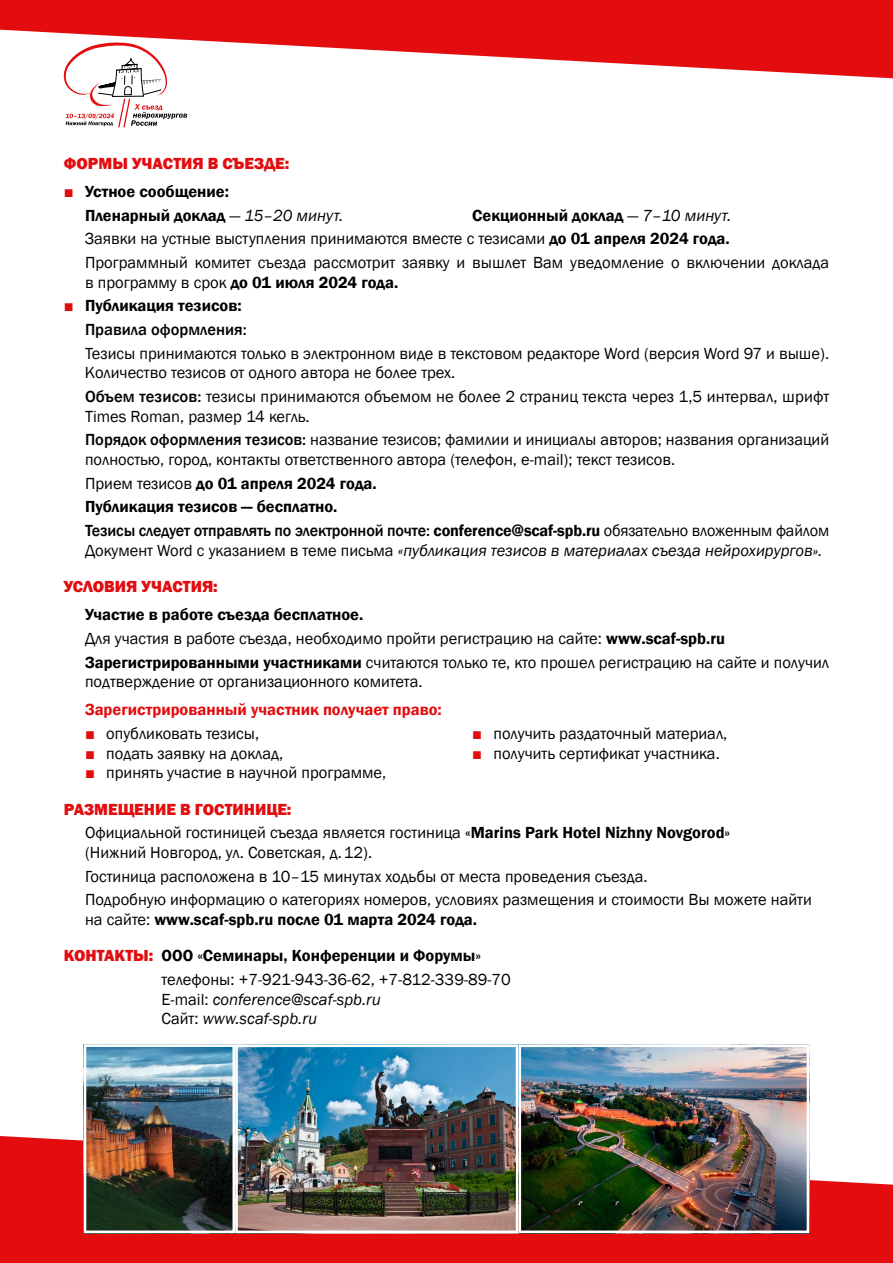
<style>
.page{position:relative;width:893px;height:1263px;background:#fff}
.page>*{position:absolute;margin:0;border:0;box-sizing:border-box;transform-origin:0 0}
.t1{font:16.5px/23.7px "Franklin Gothic";color:#000}
.t2{font:600 16.5px/23.7px "Franklin Gothic";color:#000}
.t3{font:italic 16.5px/19.5px "Franklin Gothic";color:#000}
.t4{font:600 16.5px "Franklin Gothic";color:#e30d0f}
.t5{font:800 16.5px "Franklin Gothic";color:#e30d0f}
.s1{font-weight:400;color:#e30d0f}
.s2{font-weight:400;font-style:italic}
.s3{font-weight:600}
.s4{font-style:italic}
.s5{font-weight:400}
.s6{font-weight:500}
.s7{font-style:normal}
.s8{color:#e30d0f}
.s9{font-weight:800;color:#e30d0f}
</style>
<div class="page">
<svg style="left:0;top:0;width:893px;height:115px;fill:#e30d0f"></svg>
<svg style="left:0;top:1136px;width:893px;height:127px;background:#e32527"></svg>
<svg style="left:64px;top:43px;width:123px;height:85px"></svg>
<img style="left:88px;top:1048px;width:717px;height:181px">
<div style="left:84px;top:1044px;width:151px;height:189px;border:3px solid #fff"></div>
<div style="left:518px;top:1044px;width:291px;height:189px;border:3px solid #fff"></div>
<div style="left:235px;top:1044px;width:283px;height:189px;border:3px solid #fff"></div>
<p class="t5" style="left:64px;top:153px;width:227px">Формы участия в съезде:</p>
<p class="t2" style="left:85px;top:180px;width:260px;text-indent:-21px"><span class="s1">■</span> Устное сообщение:<br>Пленарный доклад <span class="s2">— 15–20 минут.</span></p>
<p class="t1" style="left:85px;top:204px;width:746px;text-indent:387px"><span class="s3">Секционный доклад</span> <span class="s4">— 7–10 минут.<br></span>Заявки на устные выступления принимаются вместе с тезисами <span class="s3">до 01 апреля 2024 года.<br></span>Программный комитет съезда рассмотрит заявку и вышлет Вам уведомление о включении доклада</p>
<p class="t2" style="left:85px;top:271px;width:315px"><span class="s5">в программу в срок</span> до 01 июля 2024 года.</p>
<p class="t2" style="left:85px;top:294px;width:163px;text-indent:-21px"><span class="s1">■</span> Публикация тезисов:<br><span class="s6">Правила оформления:</span></p>
<p class="t1" style="left:85px;top:344px;width:746px;line-height:19.5px">Тезисы принимаются только в электронном виде в текстовом редакторе Word (версия Word 97 и выше).<br>Количество тезисов от одного автора не более трех.</p>
<p class="t1" style="left:85px;top:387px;width:746px;line-height:19.5px"><span class="s6">Объем тезисов:</span> тезисы принимаются объемом не более 2 страниц текста через 1,5 интервал, шрифт<br>Times Roman, размер 14 кегль.</p>
<p class="t1" style="left:85px;top:431px;width:746px;line-height:19.5px"><span class="s6">Порядок оформления тезисов:</span> название тезисов; фамилии и инициалы авторов; названия организаций полностью, город, контакты ответственного автора (телефон, e-mail); текст тезисов.</p>
<p class="t2" style="left:85px;top:472px;width:746px"><span class="s5">Прием тезисов</span> до 01 апреля 2024 года.<br>Публикация тезисов — бесплатно.<br><span class="s6">Тезисы следует отправлять по электронной почте:</span> conference@scaf-spb.ru <span class="s5">обязательно вложенным файлом</span></p>
<p class="t3" style="left:85px;top:541px;width:739px"><span class="s7">Документ Word c указанием в теме письма</span> «публикация тезисов в материалах съезда нейрохирургов».</p>
<p class="t5" style="left:64px;top:576px;width:156px">Условия участия:</p>
<p class="t1" style="left:85px;top:603px;width:746px"><span class="s3">Участие в работе съезда бесплатное.<br></span>Для участия в работе съезда, необходимо пройти регистрацию на сайте: <span class="s3">www.scaf-spb.ru<br>Зарегистрированными участниками</span> считаются только те, кто прошел регистрацию на сайте и получил</p>
<p class="t1" style="left:85px;top:670px;width:339px">подтверждение от организационного комитета.</p>
<p class="t4" style="left:85px;top:700px;width:358px">Зарегистрированный участник получает право:</p>
<p class="t1" style="left:85px;top:722px;width:176px"><span class="s8">■</span> опубликовать тезисы,</p>
<p class="t1" style="left:85px;top:741px;width:200px"><span class="s8">■</span> подать заявку на доклад,</p>
<p class="t1" style="left:85px;top:761px;width:303px"><span class="s8">■</span> принять участие в научной программе,</p>
<p class="t1" style="left:472px;top:722px;width:257px"><span class="s8">■</span> получить раздаточный материал,</p>
<p class="t1" style="left:472px;top:741px;width:249px"><span class="s8">■</span> получить сертификат участника.</p>
<p class="t1" style="left:85px;top:797px;width:647px;text-indent:-21px"><span class="s9">Размещение в гостинице:<br></span>Официальной гостиницей съезда является гостиница <span class="s3">«Marins Park Hotel Nizhny Novgorod»</span></p>
<p class="t1" style="left:85px;top:841px;width:728px">(Нижний Новгород, ул. Советская, д.12).<br>Гостиница расположена в 10–15 минутах ходьбы от места проведения съезда.<br>Подробную информацию о категориях номеров, условиях размещения и стоимости Вы можете найти</p>
<p class="t2" style="left:85px;top:908px;width:393px"><span class="s5">на сайте:</span> www.scaf-spb.ru после 01 марта 2024 года.</p>
<p class="t1" style="left:162px;top:944px;width:351px;text-indent:-98px"><span class="s9">Контакты:</span> <span class="s3">ООО «Семинары, Конференции и Форумы» </span>телефоны: +7‑921‑943‑36‑62, +7‑812‑339‑89‑70</p>
<p class="t3" style="left:162px;top:990px;width:221px"><span class="s7">E-mail:</span> conference@scaf-spb.ru<br><span class="s7">Сайт:</span> www.scaf-spb.ru</p>
</div>
